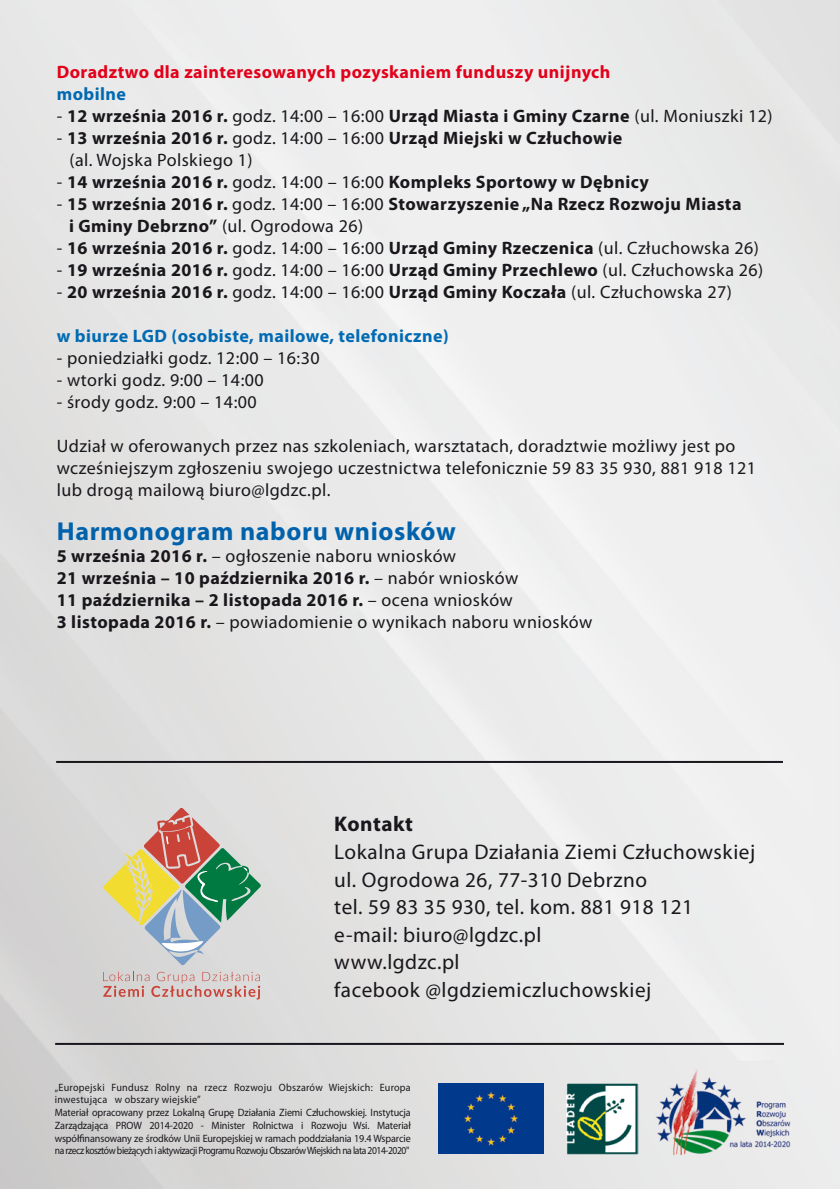
<style>
.page{position:relative;width:840px;height:1191px;background:#fff}
.page>*{position:absolute;margin:0;border:0;box-sizing:border-box;transform-origin:0 0}
.t1{font:700 26px "Myriad Pro";letter-spacing:.025em;color:#0062ac}
.t2{font:21.2px/27.6px "Myriad Pro";letter-spacing:.025em;color:#1a171c}
.t3{font:700 21.2px "Myriad Pro";letter-spacing:.025em;color:#1a171c}
.t4{font:700 18px/22px "Myriad Pro";letter-spacing:.025em;color:#1a171c}
.t5{font:18px/22px "Myriad Pro";letter-spacing:.025em;color:#1a171c}
.t6{font:700 18px "Myriad Pro";letter-spacing:.025em;color:#e2001a}
.t7{font:700 18px "Myriad Pro";letter-spacing:.025em;color:#006ab3}
.t8{font:700 18px "Myriad Pro";letter-spacing:.025em;color:#0069b2}
.t9{font:10.6px/12.8px "Myriad Pro";letter-spacing:-.01em;color:#1a171c;scale:.95 1}
.s1{font-weight:400}
.s2{font-weight:700}
</style>
<div class="page">
<img style="left:1px;top:0;width:838px;height:1189px">
<svg style="left:103px;top:807px;width:158px;height:158px;background:#bcbba5"></svg>
<svg style="left:103px;top:971px;width:157px;height:28px;background:#d4bdbb"></svg>
<div style="left:438px;top:1083px;width:105px;height:70px;background:#01398c"></div>
<img style="left:565px;top:1083px;width:73px;height:71px">
<img style="left:650px;top:1064px;width:150px;height:98px">
<hr style="left:56px;top:761px;width:726px;height:2px;background:#1a171c">
<hr style="left:55px;top:1043px;width:728px;height:2px;background:#1a171c">
<p class="t6" style="left:57px;top:61px;width:555px">Doradztwo dla zainteresowanych pozyskaniem funduszy unijnych</p>
<p class="t8" style="left:57px;top:83px;width:71px">mobilne</p>
<p class="t4" style="left:57px;top:105px;width:717px"><span class="s1">-</span> 12 września 2016 r. <span class="s1">godz. 14:00 – 16:00</span> Urząd Miasta i Gminy Czarne <span class="s1">(ul. Moniuszki 12)</span></p>
<p class="t4" style="left:69px;top:127px;width:554px;text-indent:-13px"><span class="s1">-</span> 13 września 2016 r. <span class="s1">godz. 14:00 – 16:00</span> Urząd Miejski w Człuchowie <span class="s1">(al. Wojska Polskiego 1)</span></p>
<p class="t4" style="left:57px;top:171px;width:593px"><span class="s1">-</span> 14 września 2016 r. <span class="s1">godz. 14:00 – 16:00</span> Kompleks Sportowy w Dębnicy</p>
<p class="t4" style="left:69px;top:193px;width:673px;text-indent:-12px"><span class="s1">-</span> 15 września 2016 r. <span class="s1">godz. 14:00 – 16:00</span> Stowarzyszenie „Na Rzecz Rozwoju Miasta i Gminy Debrzno” <span class="s1">(ul. Ogrodowa 26)</span></p>
<p class="t4" style="left:57px;top:237px;width:703px"><span class="s1">-</span> 16 września 2016 r. <span class="s1">godz. 14:00 – 16:00</span> Urząd Gminy Rzeczenica <span class="s1">(ul. Człuchowska 26)</span></p>
<p class="t4" style="left:57px;top:259px;width:707px"><span class="s1">-</span> 19 września 2016 r. <span class="s1">godz. 14:00 – 16:00</span> Urząd Gminy Przechlewo <span class="s1">(ul. Człuchowska 26)</span></p>
<p class="t5" style="left:57px;top:281px;width:676px">- <span class="s2">20 września 2016 r.</span> godz. 14:00 – 16:00 <span class="s2">Urząd Gminy Koczała</span> (ul. Człuchowska 27)</p>
<p class="t7" style="left:57px;top:325px;width:393px">w biurze LGD (osobiste, mailowe, telefoniczne)</p>
<p class="t5" style="left:57px;top:347px;width:264px">- poniedziałki godz. 12:00 – 16:30</p>
<p class="t5" style="left:57px;top:369px;width:208px">- wtorki godz. 9:00 – 14:00</p>
<p class="t5" style="left:57px;top:391px;width:201px">- środy godz. 9:00 – 14:00</p>
<p class="t5" style="left:57px;top:435px;width:700px">Udział w oferowanych przez nas szkoleniach, warsztatach, doradztwie możliwy jest po wcześniejszym zgłoszeniu swojego uczestnictwa telefonicznie 59 83 35 930, 881 918 121 lub drogą mailową biuro@lgdzc.pl.</p>
<h1 class="t1" style="left:57px;top:516px;width:400px">Harmonogram naboru wniosków</h1>
<p class="t4" style="left:57px;top:545px;width:537px">5 września 2016 r. <span class="s1">– ogłoszenie naboru wniosków<br></span>21 września – 10 października 2016 r. <span class="s1">– nabór wniosków<br></span>11 października – 2 listopada 2016 r. <span class="s1">– ocena wniosków<br></span>3 listopada 2016 r. <span class="s1">– powiadomienie o wynikach naboru wniosków</span></p>
<p class="t3" style="left:334px;top:812px;width:80px">Kontakt</p>
<p class="t2" style="left:334px;top:838px;width:422px">Lokalna Grupa Działania Ziemi Człuchowskiej ul. Ogrodowa 26, 77-310 Debrzno<br>tel. 59 83 35 930, tel. kom. 881 918 121 e-mail: biuro@lgdzc.pl<br>www.lgdzc.pl<br>facebook @lgdziemiczluchowskiej</p>
<p class="t9" style="left:55px;top:1080px;width:376px">„Europejski Fundusz Rolny na rzecz Rozwoju Obszarów Wiejskich: Europa inwestująca w obszary wiejskie”<br>Materiał opracowany przez Lokalną Grupę Działania Ziemi Człuchowskiej. Instytucja Zarządzająca PROW 2014-2020 - Minister Rolnictwa i Rozwoju Wsi. Materiał współfinansowany ze środków Unii Europejskiej w ramach poddziałania 19.4 Wsparcie na rzecz kosztów bieżących i aktywizacji Programu Rozwoju Obszarów Wiejskich na lata 2014-2020"</p>
</div>
